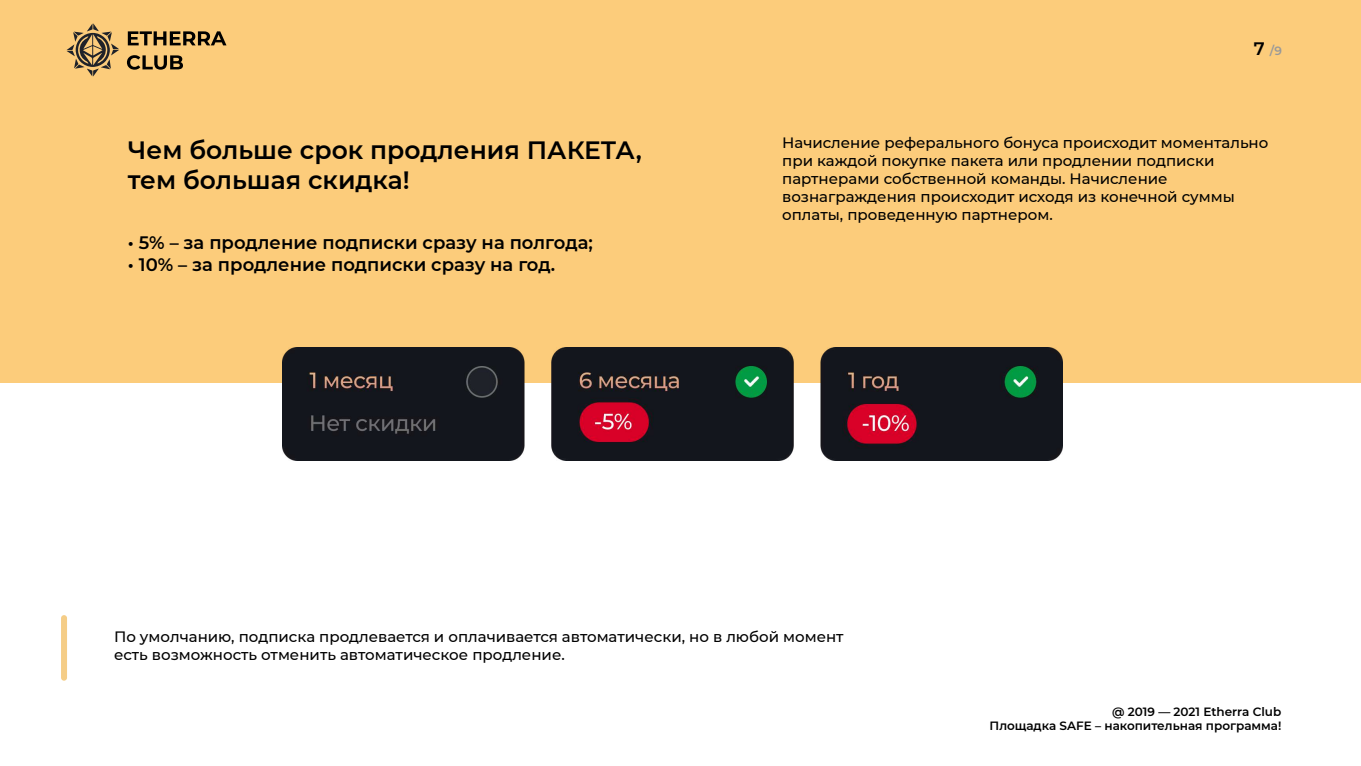
<style>
.page{position:relative;width:1361px;height:766px;background:#fff}
.page>*{position:absolute;margin:0;border:0;box-sizing:border-box;transform-origin:0 0}
.t1{font:600 25px/30px "Montserrat";color:#000}
.t2{font:600 18px "Montserrat";color:#000}
.t3{font:500 15px/18px "Montserrat";color:#000}
.t4{font:600 12px/14.4px "Montserrat";color:#000;text-align:right}
.t5{font:600 12px "Montserrat";color:#999}
.s1{font-size:18px;color:#000}
</style>
<div class="page">
<div style="left:0;top:0;width:1361px;height:383px;background:#fccc7b"></div>
<svg style="left:67px;top:23px;width:52px;height:53px"></svg>
<svg style="left:128px;top:31px;width:98px;height:14px"></svg>
<svg style="left:127px;top:55px;width:56px;height:15px"></svg>
<div style="left:61px;top:615px;width:6px;height:65px;background:#f5cd87;border-radius:3px"></div>
<img style="left:283px;top:347px;width:779px;height:113px">
<h1 class="t1" style="left:128px;top:134px;width:515px">Чем больше срок продления ПАКЕТА, тем большая скидка!</h1>
<p class="t2" style="left:128px;top:230px;width:466px">• 5% – за продление подписки сразу на полгода;</p>
<p class="t2" style="left:128px;top:251px;width:429px">• 10% – за продление подписки сразу на год.</p>
<p class="t5" style="left:1254px;top:42px;width:29px"><span class="s1">7</span> /9</p>
<p class="t3" style="left:782px;top:133px;width:488px">Начисление реферального бонуса происходит моментально при каждой покупке пакета или продлении подписки партнерами собственной команды. Начисление вознаграждения происходит исходя из конечной суммы оплаты, проведенную партнером.</p>
<p class="t3" style="left:114px;top:626px;width:731px">По умолчанию, подписка продлевается и оплачивается автоматически, но в любой момент есть возможность отменить автоматическое продление.</p>
<p class="t4" style="left:989px;top:703px;width:293px">@ 2019 — 2021 Etherra Club<br>Площадка SAFE – накопительная программа!</p>
</div>
